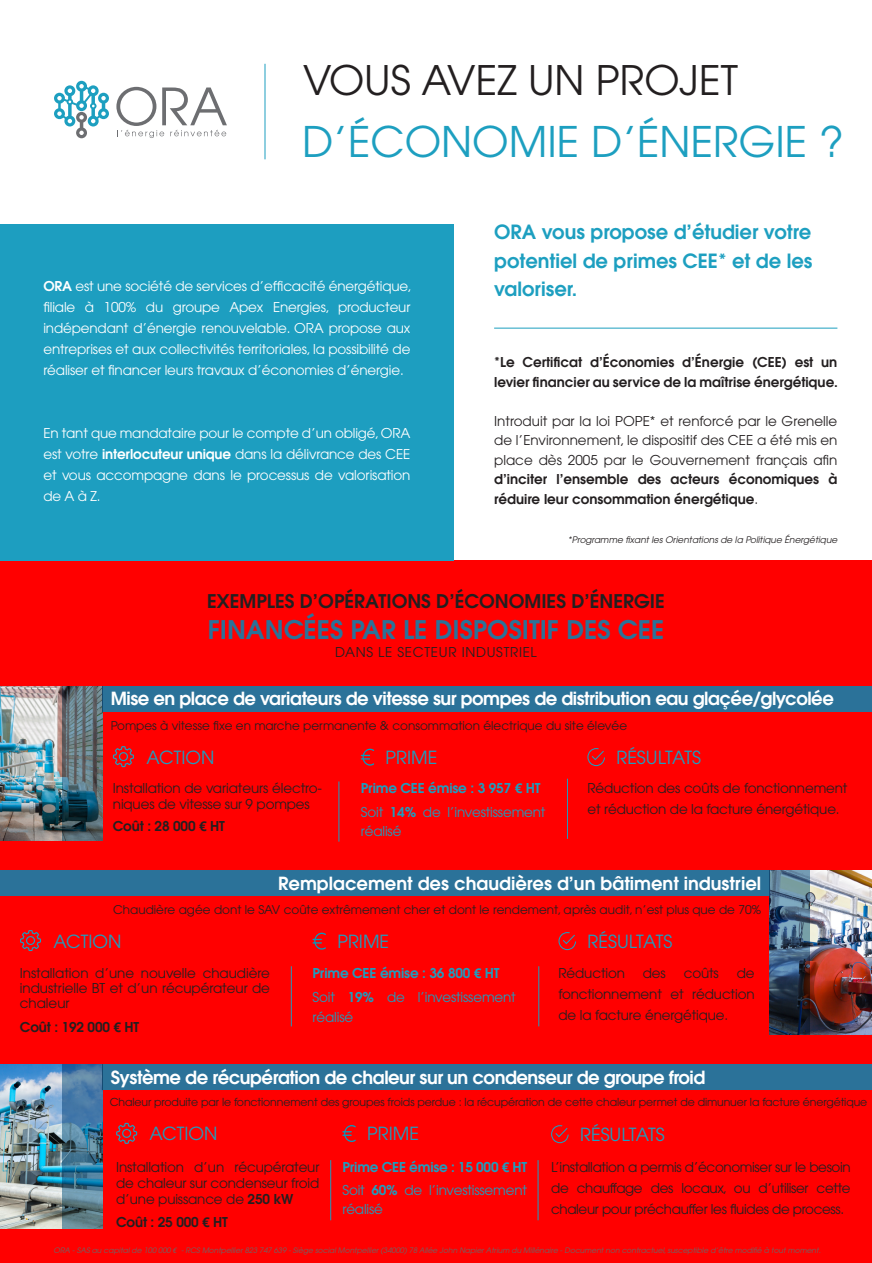
<style>
.page{position:relative;width:872px;height:1263px;background:#fff}
.page>*{position:absolute;margin:0;border:0;box-sizing:border-box;transform-origin:0 0}
.t1{font:42px "Avant Garde";color:#1d9fc0}
.t2{font:40.5px "Avant Garde";color:#231f20}
.t3{font:600 25.5px "Avant Garde";color:#2b7299}
.t4{font:600 19.5px/28.5px "Avant Garde";color:#1d9fc0;text-align:justify}
.t5{font:600 18.75px "Avant Garde";color:#231f20}
.t6{font:600 18px "Avant Garde";letter-spacing:-.025em;color:#fff}
.t7{font:18px "Avant Garde";color:#1d9ec0}
.t8{font:600 18px "Avant Garde";color:#fff}
.t9{font:13.5px/21px "Avant Garde";letter-spacing:-.01em;color:#231f20;text-align:justify}
.t10{font:13.5px/21px "Avant Garde";letter-spacing:-.01em;color:#fff;text-align:justify}
.t11{font:600 13.5px/19.5px "Avant Garde";color:#231f20}
.t12{font:600 13.5px/24px "Avant Garde";letter-spacing:-.01em;color:#1d9ec0}
.t13{font:13.5px "Avant Garde";letter-spacing:.05em;color:#231f20}
.t14{font:13.5px "Avant Garde";letter-spacing:-.01em;color:#1d9ec0}
.t15{font:12px "Avant Garde";color:#231f20}
.t16{font:10.95px "Avant Garde";letter-spacing:-.01em;color:#231f20}
.t17{font:italic 9px "Avant Garde";color:#231f20}
.t18{font:italic 7.5px "Avant Garde";color:#666a6a}
.s1{font-weight:600}
.s2{font-weight:400}
.s3{font-family:"Open Sans";font-weight:700}
.s4{font-family:"Open Sans"}
</style>
<div class="page">
<div style="left:0;top:561px;width:872px;height:702px;background:#f00"></div>
<img style="left:0;top:687px;width:62px;height:154px">
<img style="left:0;top:1064px;width:62px;height:164px">
<img style="left:810px;top:870px;width:62px;height:164px">
<div style="left:102px;top:687px;width:770px;height:25px;background:#2b7299"></div>
<hr style="left:494px;top:328px;width:343px;height:1px;background:#1d9fc0">
<div style="left:0;top:224px;width:453px;height:337px;background:#1d9ec0"></div>
<svg style="left:62px;top:687px;width:40px;height:154px;background:#4f666f"></svg>
<svg style="left:113px;top:746px;width:21px;height:21px"></svg>
<hr style="left:567px;top:779px;width:1px;height:60px;background:#1d9ec0">
<hr style="left:338px;top:781px;width:1px;height:61px;background:#1d9ec0">
<svg style="left:361px;top:749px;width:13px;height:17px"></svg>
<svg style="left:587px;top:748px;width:18px;height:18px"></svg>
<svg style="left:116px;top:1123px;width:21px;height:21px"></svg>
<hr style="left:537px;top:1160px;width:1px;height:60px;background:#1d9ec0">
<hr style="left:330px;top:1160px;width:1px;height:60px;background:#1d9ec0">
<svg style="left:342px;top:1125px;width:14px;height:17px"></svg>
<svg style="left:551px;top:1125px;width:17px;height:18px"></svg>
<div style="left:102px;top:1064px;width:770px;height:25px;background:#2b7299"></div>
<svg style="left:62px;top:1064px;width:40px;height:164px;background:#487998"></svg>
<div style="left:0;top:870px;width:769px;height:25px;background:#2b7299"></div>
<svg style="left:769px;top:870px;width:41px;height:164px;background:#3e556b"></svg>
<svg style="left:20px;top:930px;width:21px;height:21px"></svg>
<hr style="left:538px;top:966px;width:1px;height:60px;background:#1d9ec0">
<hr style="left:291px;top:966px;width:1px;height:60px;background:#1d9ec0">
<svg style="left:312px;top:933px;width:14px;height:17px"></svg>
<svg style="left:558px;top:932px;width:18px;height:18px"></svg>
<hr style="left:265px;top:64px;width:1px;height:95px;background:#1d9ec0">
<svg style="left:54px;top:81px;width:55px;height:57px"></svg>
<svg style="left:116px;top:87px;width:111px;height:51px"></svg>
<h2 class="t2" style="left:303px;top:63px;width:436px">VOUS AVEZ UN PROJET</h2>
<h1 class="t1" style="left:302px;top:124px;width:543px">D’ÉCONOMIE D’ÉNERGIE ?</h1>
<p class="t10" style="left:43px;top:276px;width:370px"><span class="s1">ORA</span> est une société de services d’efficacité énergétique, filiale à 100% du groupe Apex Energies, producteur indépendant d’énergie renouvelable. ORA propose aux entreprises et aux collectivités territoriales, la possibilité de réaliser et financer leurs travaux d’économies d’énergie.</p>
<p class="t10" style="left:43px;top:423px;width:368px">En tant que mandataire pour le compte d’un obligé, ORA est votre <span class="s1">interlocuteur unique</span> dans la délivrance des CEE et vous accompagne dans le processus de valorisation de A à Z.</p>
<h3 class="t4" style="left:494px;top:219px;width:320px">ORA vous propose d’étudier votre potentiel de primes CEE* et de les valoriser.</h3>
<p class="t11" style="left:494px;top:353px;width:345px">*Le Certificat d’Économies d’Énergie (CEE) est un levier financier au service de la maîtrise énergétique.</p>
<p class="t9" style="left:494px;top:412px;width:345px;line-height:19.5px">Introduit par la loi POPE* et renforcé par le Grenelle de l’Environnement, le dispositif des CEE a été mis en place dès 2005 par le Gouvernement français afin</p>
<p class="t11" style="left:494px;top:470px;width:345px">d’inciter l’ensemble des acteurs économiques à réduire leur consommation énergétique<span class="s2">.</span></p>
<p class="t17" style="left:568px;top:536px;width:271px">*Programme fixant les Orientations de la Politique Énergétique</p>
<h3 class="t5" style="left:207px;top:592px;width:459px">EXEMPLES D’OPÉRATIONS D’ÉCONOMIES D’ÉNERGIE</h3>
<h3 class="t3" style="left:208px;top:617px;width:458px">FINANCÉES PAR LE DISPOSITIF DES CEE</h3>
<p class="t13" style="left:335px;top:646px;width:203px">DANS LE SECTEUR INDUSTRIEL</p>
<h3 class="t6" style="left:111px;top:690px;width:724px">Mise en place de variateurs de vitesse sur pompes de distribution eau glaçée/glycolée</h3>
<p class="t15" style="left:111px;top:720px;width:518px">Pompes à vitesse fixe en marche permanente &amp; consommation électrique du site élevée</p>
<h3 class="t7" style="left:146px;top:749px;width:69px">ACTION</h3>
<p class="t9" style="left:113px;top:781px;width:210px;line-height:16.2px">Installation de variateurs électro&shy;niques de vitesse sur 9 pompes</p>
<p class="t11" style="left:113px;top:817px;width:113px">Coût : 28 000 <span class="s3">€</span> HT</p>
<h3 class="t7" style="left:385px;top:749px;width:53px">PRIME</h3>
<h3 class="t7" style="left:616px;top:749px;width:86px">RÉSULTATS</h3>
<p class="t12" style="left:361px;top:777px;width:186px">Prime CEE émise : 3 957 <span class="s3">€</span> HT<br><span class="s2">Soit</span> 14% <span class="s2">de l’investissement</span></p>
<p class="t14" style="left:361px;top:826px;width:42px">réalisé</p>
<p class="t9" style="left:587px;top:778px;width:261px">Réduction des coûts de fonctionnement et réduction de la facture énergétique.</p>
<h3 class="t8" style="left:278px;top:875px;width:485px">Remplacement des chaudières d’un bâtiment industriel</h3>
<p class="t15" style="left:113px;top:905px;width:649px">Chaudière agée dont le SAV coûte extrêmement cher et dont le rendement, après audit, n’est plus que de 70%</p>
<h3 class="t7" style="left:53px;top:933px;width:69px">ACTION</h3>
<p class="t9" style="left:20px;top:967px;width:252px;line-height:15px">Installation d’une nouvelle chaudière industrielle BT et d’un récupérateur de chaleur</p>
<p class="t11" style="left:20px;top:1018px;width:121px">Coût : 192 000 <span class="s3">€</span> HT</p>
<h3 class="t7" style="left:337px;top:933px;width:53px">PRIME</h3>
<h3 class="t7" style="left:587px;top:933px;width:86px">RÉSULTATS</h3>
<p class="t12" style="left:312px;top:962px;width:205px">Prime CEE émise : 36 800 <span class="s3">€</span> HT<br><span class="s2">Soit</span> 19% <span class="s2">de l’investissement</span></p>
<p class="t14" style="left:312px;top:1011px;width:42px">réalisé</p>
<p class="t9" style="left:558px;top:964px;width:68px">Réduction</p>
<p class="t9" style="left:643px;top:964px;width:24px">des</p>
<p class="t9" style="left:683px;top:964px;width:37px">coûts</p>
<p class="t9" style="left:558px;top:964px;width:198px;text-indent:178px">de fonctionnement et réduction de la facture énergétique.</p>
<h3 class="t6" style="left:111px;top:1068px;width:596px">Système de récupération de chaleur sur un condenseur de groupe froid</h3>
<p class="t16" style="left:110px;top:1097px;width:759px">Chaleur produite par le fonctionnement des groupes froids perdue : la récupération de cette chaleur permet de dimunuer la facture énergétique</p>
<h3 class="t7" style="left:150px;top:1126px;width:69px">ACTION</h3>
<p class="t9" style="left:116px;top:1160px;width:205px;line-height:16.2px">Installation d’un récupérateur de chaleur sur condenseur froid d’une puissance de <span class="s1">250 kW</span></p>
<p class="t11" style="left:116px;top:1213px;width:113px">Coût : 25 000 <span class="s3">€</span> HT</p>
<h3 class="t7" style="left:367px;top:1126px;width:53px">PRIME</h3>
<h3 class="t7" style="left:580px;top:1126px;width:86px">RÉSULTATS</h3>
<p class="t12" style="left:342px;top:1157px;width:186px;line-height:22.5px">Prime CEE émise : 15 000 <span class="s3">€</span> HT<br><span class="s2">Soit</span> 60% <span class="s2">de l’investissement</span></p>
<p class="t14" style="left:342px;top:1204px;width:42px">réalisé</p>
<p class="t9" style="left:551px;top:1158px;width:301px">L’installation a permis d’économiser sur le besoin de chauffage des locaux, ou d’utiliser cette chaleur pour préchauffer les fluides de process.</p>
<p class="t18" style="left:53px;top:1247px;width:769px">ORA - SAS au capital de 100 000 <span class="s4">€</span> - RCS Montpellier 823 747 639 - Siège social Montpellier (34000) 78 Allée John Napier Atrium du Millénaire - Document non contractuel, susceptible d’être modifié à tout moment.</p>
</div>
